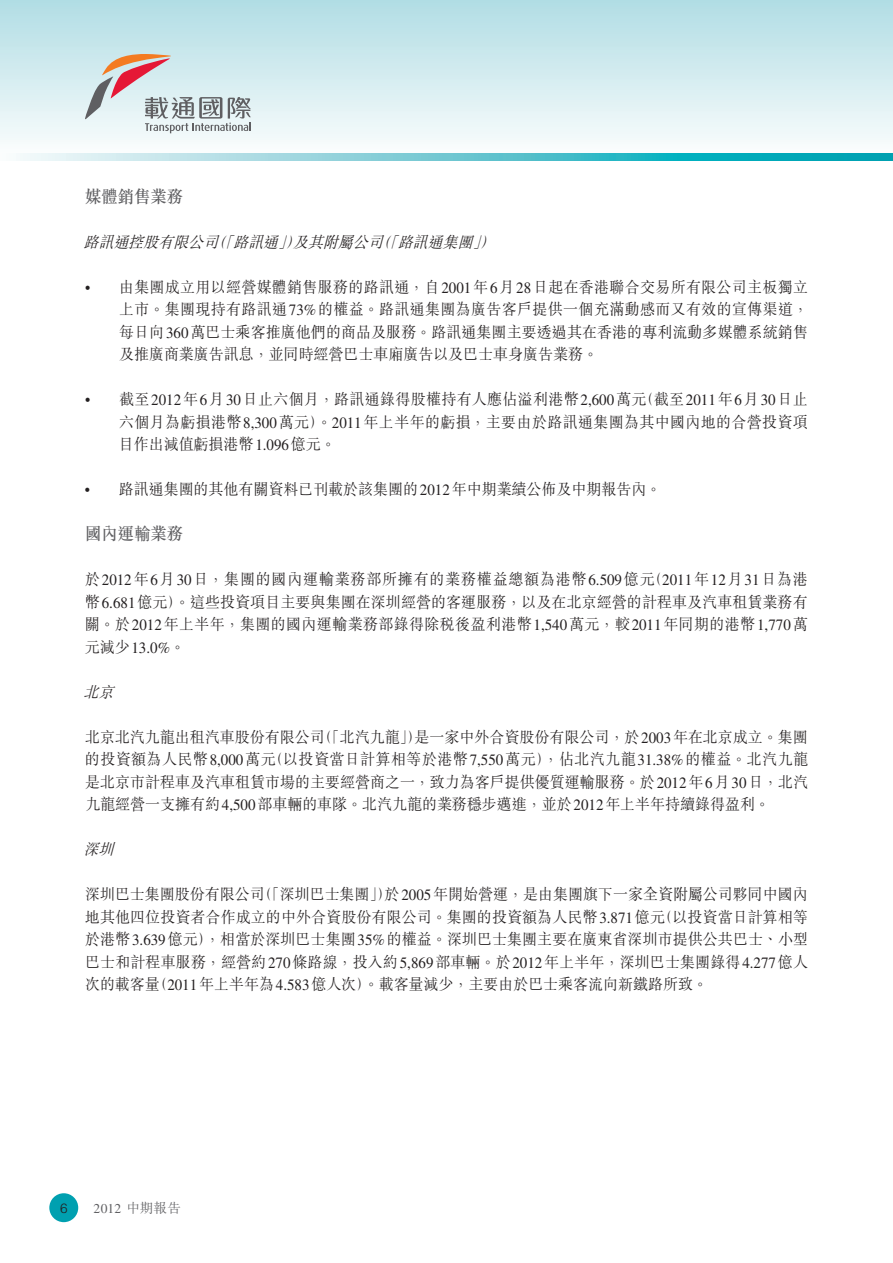
<style>
.page{position:relative;width:893px;height:1263px;background:#fff}
.page>*{position:absolute;margin:0;border:0;box-sizing:border-box;transform-origin:0 0}
.t1{font:500 17.25px "M Sung HK";color:#5f5f62;scale:.95 1}
.t2{font:300 15.75px/22.5px "M Sung HK";color:#231f20;text-align:justify;scale:.95 1}
.t3{font:italic 300 15.75px "M Sung HK";color:#231f20;scale:.95 1}
.t4{font:15.75px "Times";color:#231f20;scale:.95 1}
.t5{font:13.5px "Times";color:#5f5f62}
.t6{font:300 13.5px "Helvetica";color:#231f20}
.s1{font-family:"Times";font-weight:400}
.s2{font-family:"M Sung HK";font-weight:300}
</style>
<div class="page">
<div style="left:0;top:0;width:893px;height:159px;background:linear-gradient(to bottom,#b0dce4,#fdfefe)"></div>
<div style="left:49px;top:1193px;width:29px;height:29px;background:#00a0b0;border-radius:50%"></div>
<svg style="left:0;top:154px;width:892px;height:6px;background:#6bc9d3"></svg>
<svg style="left:85px;top:54px;width:166px;height:79px;background:#cdd0d1"></svg>
<p class="t1" style="left:85px;top:184px;width:105px">媒體銷售業務</p>
<p class="t3" style="left:83px;top:231px;width:440px">路訊通控股有限公司（「路訊通」）及其附屬公司（「路訊通集團」）</p>
<p class="t2" style="left:119px;top:275px;width:727px;text-indent:-34px"><span class="s1">•</span> 由集團成立用以經營媒體銷售服務的路訊通，自<span class="s1">2001</span>年<span class="s1">6</span>月<span class="s1">28</span>日起在香港聯合交易所有限公司主板獨立上市。集團現持有路訊通<span class="s1">73%</span>的權益。路訊通集團為廣告客戶提供一個充滿動感而又有效的宣傳渠道，每日向<span class="s1">360</span>萬巴士乘客推廣他們的商品及服務。路訊通集團主要透過其在香港的專利流動多媒體系統銷售及推廣商業廣告訊息，並同時經營巴士車廂廣告以及巴士車身廣告業務。</p>
<p class="t2" style="left:119px;top:387px;width:727px;text-indent:-34px"><span class="s1">•</span> 截至<span class="s1">2012</span>年<span class="s1">6</span>月<span class="s1">30</span>日止六個月，路訊通錄得股權持有人應佔溢利港幣<span class="s1">2,600</span>萬元（截至<span class="s1">2011</span>年<span class="s1">6</span>月<span class="s1">30</span>日止六個月為虧損港幣<span class="s1">8,300</span>萬元）。<span class="s1">2011</span>年上半年的虧損，主要由於路訊通集團為其中國內地的合營投資項目作出減值虧損港幣<span class="s1">1.096</span>億元。</p>
<p class="t2" style="left:85px;top:477px;width:608px"><span class="s1">•</span> 路訊通集團的其他有關資料已刊載於該集團的<span class="s1">2012</span>年中期業績公佈及中期報告內。</p>
<p class="t1" style="left:85px;top:522px;width:105px">國內運輸業務</p>
<p class="t2" style="left:85px;top:567px;width:763px">於<span class="s1">2012</span>年<span class="s1">6</span>月<span class="s1">30</span>日，集團的國內運輸業務部所擁有的業務權益總額為港幣<span class="s1">6.509</span>億元（<span class="s1">2011</span>年<span class="s1">12</span>月<span class="s1">31</span>日為港幣<span class="s1">6.681</span>億元）。這些投資項目主要與集團在深圳經營的客運服務，以及在北京經營的計程車及汽車租賃業務有關。於<span class="s1">2012</span>年上半年，集團的國內運輸業務部錄得除稅後盈利港幣<span class="s1">1,540</span>萬元，較<span class="s1">2011</span>年同期的港幣<span class="s1">1,770</span>萬</p>
<p class="t4" style="left:85px;top:638px;width:107px"><span class="s2">元減少</span>13.0%<span class="s2">。</span></p>
<p class="t3" style="left:83px;top:681px;width:39px">北京</p>
<p class="t2" style="left:85px;top:725px;width:763px">北京北汽九龍出租汽車股份有限公司（「北汽九龍」）是一家中外合資股份有限公司，於<span class="s1">2003</span>年在北京成立。集團的投資額為人民幣<span class="s1">8,000</span>萬元（以投資當日計算相等於港幣<span class="s1">7,550</span>萬元），佔北汽九龍<span class="s1">31.38%</span>的權益。北汽九龍是北京市計程車及汽車租賃市場的主要經營商之一，致力為客戶提供優質運輸服務。於<span class="s1">2012</span>年<span class="s1">6</span>月<span class="s1">30</span>日，北汽九龍經營一支擁有約<span class="s1">4,500</span>部車輛的車隊。北汽九龍的業務穩步邁進，並於<span class="s1">2012</span>年上半年持續錄得盈利。</p>
<p class="t3" style="left:83px;top:838px;width:39px">深圳</p>
<p class="t2" style="left:85px;top:882px;width:763px">深圳巴士集團股份有限公司（「深圳巴士集團」）於<span class="s1">2005</span>年開始營運，是由集團旗下一家全資附屬公司夥同中國內地其他四位投資者合作成立的中外合資股份有限公司。集團的投資額為人民幣<span class="s1">3.871</span>億元（以投資當日計算相等於港幣<span class="s1">3.639</span>億元），相當於深圳巴士集團<span class="s1">35%</span>的權益。深圳巴士集團主要在廣東省深圳市提供公共巴士、小型巴士和計程車服務，經營約<span class="s1">270</span>條路線，投入約<span class="s1">5,869</span>部車輛。於<span class="s1">2012</span>年上半年，深圳巴士集團錄得<span class="s1">4.277</span>億人次的載客量（<span class="s1">2011</span>年上半年為<span class="s1">4.583</span>億人次）。載客量減少，主要由於巴士乘客流向新鐵路所致。</p>
<p class="t6" style="left:60px;top:1200px;width:9px">6</p>
<p class="t5" style="left:94px;top:1200px;width:89px">2012 <span class="s2">中期報告</span></p>
</div>
